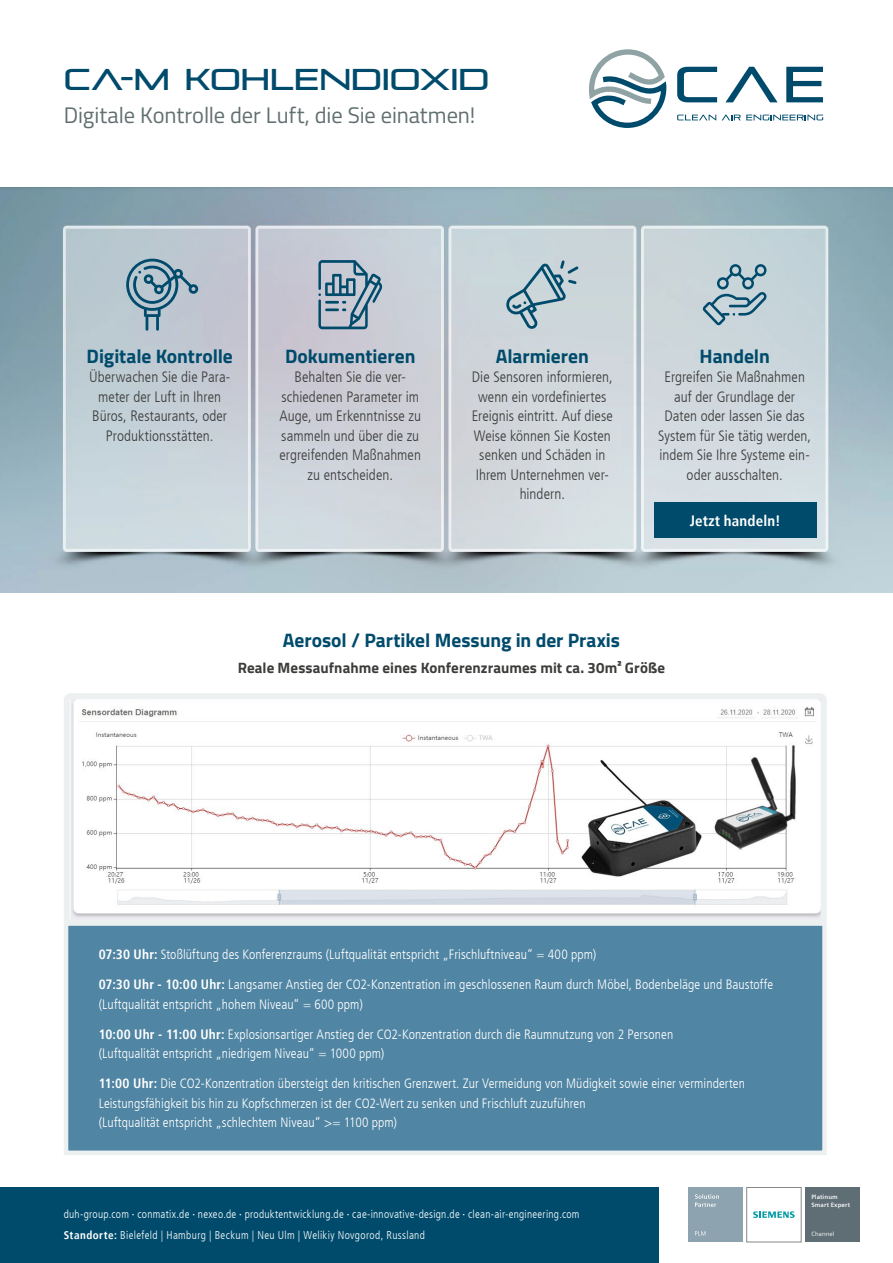
<style>
.page{position:relative;width:893px;height:1263px;background:#fff}
.page>*{position:absolute;margin:0;border:0;box-sizing:border-box;transform-origin:0 0}
.t1{font:30px "Pirulen Rg";letter-spacing:-.005em;color:#004b6c}
.t2{font:22.5px "Titillium";letter-spacing:-.005em;color:#616f70}
.t3{font:700 19.5px "Titillium Web";color:#004b6c}
.t4{font:300 condensed 15px/19.5px "Frutiger";color:#3c3c3b;text-align:center}
.t5{font:700 15px "Titillium Web";letter-spacing:.005em;color:#3c3c3b}
.t6{font:700 condensed 15px "Frutiger";letter-spacing:.01em;color:#fff}
.t7{font:300 condensed 13.5px/19.5px "Frutiger";letter-spacing:.005em;color:#fff}
.t8{font:300 condensed 11.25px/20.1px "Frutiger";letter-spacing:.025em;color:#fff}
.t9{font:700 6.15px/8.1px "Siemens Sans";letter-spacing:.015em;color:#fff}
.t10{font:6.15px "Siemens Sans";letter-spacing:.015em;color:#fff}
.s1{font-weight:700}
.s2{font-weight:400}
</style>
<div class="page">
<svg style="left:589px;top:49px;width:77px;height:79px"></svg>
<svg style="left:677px;top:67px;width:40px;height:35px"></svg>
<svg style="left:725px;top:67px;width:53px;height:35px"></svg>
<svg style="left:786px;top:67px;width:37px;height:35px"></svg>
<svg style="left:677px;top:115px;width:39px;height:5px"></svg>
<svg style="left:722px;top:115px;width:101px;height:5px"></svg>
<div style="left:0;top:1187px;width:659px;height:76px;background:#004b6c"></div>
<div style="left:688px;top:1187px;width:55px;height:55px;background:#8da3b0"></div>
<svg style="left:695px;top:1194px;width:24px;height:13px"></svg>
<svg style="left:695px;top:1231px;width:10px;height:4px"></svg>
<div style="left:805px;top:1187px;width:55px;height:55px;background:#5f6d75"></div>
<svg style="left:753px;top:1211px;width:42px;height:7px"></svg>
<div style="left:746px;top:1187px;width:55px;height:55px;border:1px solid #878787"></div>
<img style="left:71px;top:700px;width:749px;height:218px">
<div style="left:64px;top:693px;width:763px;height:232px;border:6px solid #edf0f1;border-radius:4px"></div>
<img style="left:0;top:187px;width:893px;height:405px">
<svg style="left:126px;top:259px;width:73px;height:72px;background:#92abb9"></svg>
<svg style="left:318px;top:260px;width:64px;height:69px;background:#8da3b4"></svg>
<svg style="left:702px;top:264px;width:65px;height:61px;background:#9eb7c2"></svg>
<svg style="left:505px;top:260px;width:73px;height:70px;background:#a8bec7"></svg>
<div style="left:654px;top:502px;width:162px;height:36px;background:#004b6c"></div>
<div style="left:64px;top:921px;width:763px;height:234px;background:#5085a3;border:4px solid #edf0f1"></div>
<h1 class="t1" style="left:64px;top:61px;width:427px">CA-M KOHLENDIOXID</h1>
<h2 class="t2" style="left:64px;top:98px;width:413px">Digitale Kontrolle der Luft, die Sie einatmen!</h2>
<h3 class="t3" style="left:87px;top:341px;width:148px">Digitale Kontrolle</h3>
<p class="t4" style="left:89px;top:367px;width:143px">Überwachen Sie die Para&shy;meter der Luft in Ihren<br>Büros, Restaurants, oder<br>Produktionsstätten.</p>
<h3 class="t3" style="left:285px;top:341px;width:132px">Dokumentieren</h3>
<p class="t4" style="left:280px;top:367px;width:143px">Behalten Sie die ver&shy;schiedenen Parameter im<br>Auge, um Erkenntnisse zu sammeln und über die zu ergreifenden Maßnahmen zu entscheiden.</p>
<h3 class="t3" style="left:496px;top:341px;width:95px">Alarmieren</h3>
<p class="t4" style="left:472px;top:367px;width:143px">Die Sensoren informieren, wenn ein vordefiniertes<br>Ereignis eintritt. Auf diese<br>Weise können Sie Kosten senken und Schäden in<br>Ihrem Unternehmen ver&shy;hindern.</p>
<h3 class="t3" style="left:700px;top:341px;width:72px">Handeln</h3>
<p class="t4" style="left:658px;top:367px;width:154px">Ergreifen Sie Maßnahmen auf der Grundlage der<br>Daten oder lassen Sie das<br>System für Sie tätig werden, indem Sie Ihre Systeme ein&shy;oder ausschalten.</p>
<p class="t6" style="left:690px;top:512px;width:92px">Jetzt handeln!</p>
<h3 class="t3" style="left:283px;top:625px;width:339px">Aerosol / Partikel Messung in der Praxis</h3>
<p class="t5" style="left:238px;top:656px;width:429px">Reale Messaufnahme eines Konferenzraumes mit ca. 30m² Größe</p>
<p class="t7" style="left:99px;top:945px;width:499px"><span class="s1">07:30 Uhr:</span> Stoßlüftung des Konferenzraums (Luftqualität entspricht „Frischluftniveau“ = 400 ppm)</p>
<p class="t7" style="left:99px;top:975px;width:676px"><span class="s1">07:30 Uhr - 10:00 Uhr:</span> Langsamer Anstieg der CO2-Konzentration im geschlossenen Raum durch Möbel, Bodenbeläge und Baustoffe (Luftqualität entspricht „hohem Niveau“ = 600 ppm)</p>
<p class="t7" style="left:99px;top:1024px;width:576px"><span class="s1">10:00 Uhr - 11:00 Uhr:</span> Explosionsartiger Anstieg der CO2-Konzentration durch die Raumnutzung von 2 Personen (Luftqualität entspricht „niedrigem Niveau“ = 1000 ppm)</p>
<p class="t7" style="left:99px;top:1074px;width:648px"><span class="s1">11:00 Uhr:</span> Die CO2-Konzentration übersteigt den kritischen Grenzwert. Zur Vermeidung von Müdigkeit sowie einer verminderten<br>Leistungsfähigkeit bis hin zu Kopfschmerzen ist der CO2-Wert zu senken und Frischluft zuzuführen<br>(Luftqualität entspricht „schlechtem Niveau“ &gt;= 1100 ppm)</p>
<p class="t8" style="left:64px;top:1204px;width:517px">duh-group.com <span class="s2">·</span> conmatix.de <span class="s2">·</span> nexeo.de <span class="s2">·</span> produktentwicklung.de <span class="s2">·</span> cae-innovative-design.de <span class="s2">·</span> clean-air-engineering.com<br><span class="s1">Standorte:</span> Bielefeld | Hamburg | Beckum | Neu Ulm | Welikiy Novgorod, Russland</p>
<p class="t9" style="left:811px;top:1192px;width:40px">Platinum<br>Smart Expert</p>
<p class="t10" style="left:811px;top:1230px;width:24px">Channel</p>
</div>
